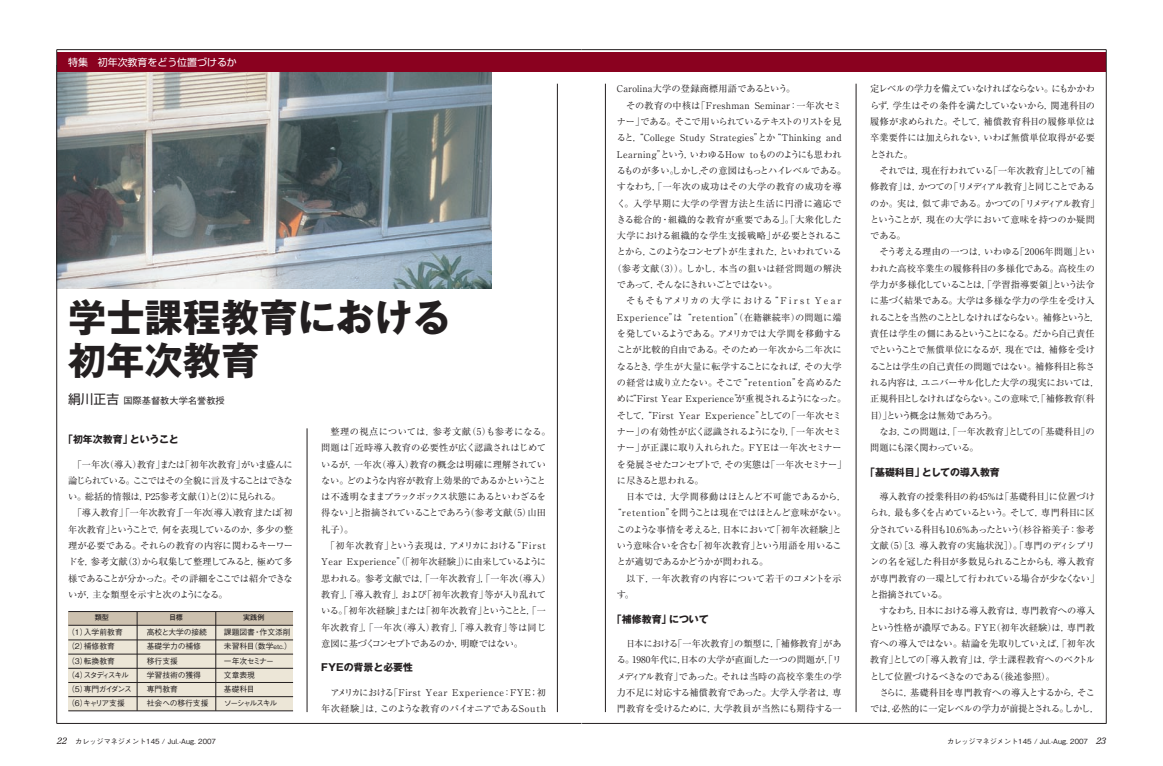
<style>
.page{position:relative;width:1163px;height:766px;background:#fff}
.page>*{position:absolute;margin:0;border:0;box-sizing:border-box;transform-origin:0 0}
.ノーマル{font:700 38.3px "Gothic MB101 Pro";color:#231f20}
.ノーマル-2{font:700 9.9px "Gothic MB101 Pro";color:#231f20}
.ノーマル-3{font:9.9px "Shin Go Pro";color:#fff}
._2段本文{font:9.2px/16.3px "Ryumin Pro";color:#231f20;text-align:justify}
._2段本文-2{font:9.2px/16.3px "Ryumin Pro";letter-spacing:.02em;color:#231f20}
._2段本文-3{font:9.2px "Ryumin Pro";letter-spacing:.03em;color:#231f20}
._2段本文-4{font:9.2px/16.3px "Ryumin Pro";letter-spacing:.04em;color:#231f20;text-align:right}
._2段本文-5{font:9.2px "Ryumin Pro";letter-spacing:-.075em;color:#231f20}
._2段本文-6{font:9.2px/16.3px "Ryumin Pro";letter-spacing:-.02em;color:#231f20;text-align:center}
._2段本文-7{font:9.2px/16.3px "Ryumin Pro";letter-spacing:-.045em;color:#231f20}
._2段本文-8{font:9.2px "Ryumin Pro";letter-spacing:.025em;color:#231f20}
._2段本文-9{font:9.2px "Ryumin Pro";letter-spacing:-.03em;color:#231f20}
._2段本文-10{font:9.2px "Ryumin Pro";letter-spacing:.045em;color:#231f20}
._2段本文-11{font:9.2px "Ryumin Pro";letter-spacing:.035em;color:#231f20}
._2段本文-12{font:9.2px "Ryumin Pro";letter-spacing:-.08em;color:#231f20}
.ノーマル-4{font:500 9.2px "Gothic BBB Pro";color:#231f20}
.ノーマル-5{font:italic 9.2px "Century Old Style Std";color:#231f20}
.ノーマル-6{font:500 7.8px "Gothic BBB Pro";color:#231f20}
.ノーマル-7{font:500 7.8px "Gothic BBB Pro";letter-spacing:-.17em;color:#231f20}
.ノーマル-8{font:500 7.8px "Gothic BBB Pro";letter-spacing:-.145em;color:#231f20}
.ノーマル-9{font:500 7.8px "Gothic BBB Pro";letter-spacing:-.02em;color:#231f20}
.ノーマル-10{font:500 7.8px "Gothic BBB Pro";letter-spacing:-.16em;color:#231f20}
.ノーマル-11{font:500 7.8px "Gothic BBB Pro";letter-spacing:-.08em;color:#231f20}
.ノーマル-12{font:500 7.1px "Gothic BBB Pro";color:#231f20}
.ノーマル-13{font:700 7.1px "Futo Go B101 Pro";color:#231f20}
.s1{font-family:"Shin Go Pro";font-weight:400;font-size:12.8px}
.s2{font-size:6.4px}
</style>
<div class="page">
<img style="left:58px;top:72px;width:433px;height:216px">
<div style="left:57px;top:52px;width:524px;height:20px;background:#8a011f"></div>
<hr style="left:57px;top:49px;width:524px;height:1px;background:#231f20">
<hr style="left:57px;top:50px;width:1px;height:673px;background:#231f20">
<hr style="left:57px;top:723px;width:524px;height:1px;background:#231f20">
<div style="left:581px;top:52px;width:525px;height:20px;background:#8a011f"></div>
<hr style="left:581px;top:49px;width:525px;height:1px;background:#231f20">
<hr style="left:1105px;top:50px;width:1px;height:673px;background:#231f20">
<hr style="left:582px;top:723px;width:524px;height:1px;background:#231f20">
<hr style="left:307px;top:428px;width:1px;height:283px;background:#231f20">
<hr style="left:855px;top:84px;width:1px;height:627px;background:#231f20">
<hr style="left:557px;top:84px;width:1px;height:627px;background:#231f20">
<hr style="left:605px;top:84px;width:1px;height:627px;background:#231f20">
<div style="left:68px;top:611px;width:225px;height:14px;background:#cdc1af"></div>
<div style="left:68px;top:625px;width:225px;height:85px;background:#ece6d7"></div>
<hr style="left:68px;top:611px;width:225px;height:1px;background:#231f20">
<hr style="left:68px;top:624px;width:225px;height:1px;background:#231f20">
<hr style="left:68px;top:639px;width:225px;height:1px;background:#231f20">
<hr style="left:68px;top:653px;width:225px;height:1px;background:#231f20">
<hr style="left:68px;top:668px;width:225px;height:1px;background:#231f20">
<hr style="left:68px;top:682px;width:225px;height:1px;background:#231f20">
<hr style="left:68px;top:696px;width:225px;height:1px;background:#231f20">
<hr style="left:68px;top:710px;width:225px;height:1px;background:#231f20">
<hr style="left:137px;top:611px;width:1px;height:99px;background:#231f20">
<hr style="left:215px;top:611px;width:1px;height:99px;background:#231f20">
<p class="ノーマル-3" style="left:68px;top:54px;width:170px">特集　初年次教育をどう位置づけるか</p>
<p class="ノーマル" style="left:68px;top:286px;width:384px">学士課程教育における</p>
<p class="ノーマル" style="left:68px;top:328px;width:193px">初年次教育</p>
<p class="ノーマル-4" style="left:68px;top:393px;width:158px"><span class="s1">絹川正吉</span> 国際基督教大学名誉教授</p>
<p class="ノーマル-2" style="left:63px;top:431px;width:117px">「初年次教育」ということ</p>
<p class="_2段本文" style="left:68px;top:455px;width:226px;text-indent:5px">「一年次（導入）教育」または「初年次教育」がいま盛んに論じられている。ここではその全貌に言及することはできない。総括的情報は，P25参考文献（1）と（2）に見られる。</p>
<p class="_2段本文" style="left:68px;top:504px;width:226px;text-indent:5px">「導入教育」「一年次教育」「一年次（導入）教育」または「初年次教育」ということで，何を表現しているのか，多少の整理が必要である。それらの教育の内容に関わるキーワードを，参考文献（3）から収集して整理してみると，極めて多様であることが分かった。その詳細をここでは紹介できないが，主な類型を示すと次のようになる。</p>
<p class="ノーマル-13" style="left:95px;top:612px;width:16px">類型</p>
<p class="ノーマル-13" style="left:169px;top:612px;width:15px">目標</p>
<p class="ノーマル-13" style="left:243px;top:612px;width:23px">実践例</p>
<p class="ノーマル-6" style="left:67px;top:626px;width:57px">（1）入学前教育</p>
<p class="ノーマル-9" style="left:147px;top:626px;width:62px">高校と大学の接続</p>
<p class="ノーマル-6" style="left:224px;top:626px;width:68px">課題図書・作文添削</p>
<p class="ノーマル-6" style="left:67px;top:640px;width:49px">（2）補修教育</p>
<p class="ノーマル-6" style="left:147px;top:640px;width:56px">基礎学力の補修</p>
<p class="ノーマル-6" style="left:224px;top:640px;width:70px">未習科目（数学<span class="s2">etc.</span>）</p>
<p class="ノーマル-6" style="left:67px;top:654px;width:49px">（3）転換教育</p>
<p class="ノーマル-6" style="left:147px;top:654px;width:33px">移行支援</p>
<p class="ノーマル-11" style="left:224px;top:654px;width:51px">一年次セミナー</p>
<p class="ノーマル-7" style="left:67px;top:668px;width:63px">（4）スタディスキル</p>
<p class="ノーマル-6" style="left:147px;top:668px;width:56px">学習技術の獲得</p>
<p class="ノーマル-6" style="left:224px;top:668px;width:33px">文章表現</p>
<p class="ノーマル-8" style="left:67px;top:682px;width:66px">（5）専門ガイダンス</p>
<p class="ノーマル-6" style="left:147px;top:682px;width:33px">専門教育</p>
<p class="ノーマル-6" style="left:224px;top:682px;width:32px">基礎科目</p>
<p class="ノーマル-6" style="left:67px;top:696px;width:59px">（6）キャリア支援</p>
<p class="ノーマル-6" style="left:147px;top:696px;width:63px">社会への移行支援</p>
<p class="ノーマル-10" style="left:224px;top:696px;width:55px">ソーシャルスキル</p>
<p class="_2段本文" style="left:321px;top:422px;width:231px;text-align:left;text-indent:9px">整理の視点については，参考文献（5）も参考になる。問題は「近時導入教育の必要性が広く認識されはじめているが，一年次（導入）教育の概念は明確に理解されていない。どのような内容が教育上効果的であるかということは不透明なままブラックボックス状態にあるといわざるを得ない」と指摘されていることであろう（参考文献（5）山田礼子）。</p>
<p class="_2段本文" style="left:321px;top:536px;width:231px;text-align:left;text-indent:5px">「初年次教育」という表現は，アメリカにおける“First Year Experience”（「初年次経験」）に由来しているように思われる。参考文献では，「一年次教育」，「一年次（導入）教育」，「導入教育」，および「初年次教育」等が入り乱れている。「初年次経験」または「初年次教育」ということと，「一年次教育」，「一年次（導入）教育」，「導入教育」等は同じ意図に基づくコンセプトであるのか，明瞭ではない。</p>
<p class="ノーマル-2" style="left:321px;top:658px;width:93px">FYEの背景と必要性</p>
<p class="_2段本文-4" style="left:321px;top:683px;width:226px">アメリカにおける「First Year Experience：FYE；初年次経験」は，このような教育のパイオニアであるSouth</p>
<p class="_2段本文-2" style="left:617px;top:80px;width:180px">Carolina大学の登録商標用語であるという。</p>
<p class="_2段本文-8" style="left:626px;top:98px;width:217px">その教育の中核は「Freshman Seminar：一年次セミ</p>
<p class="_2段本文-5" style="left:617px;top:114px;width:226px">ナー」である。そこで用いられているテキストのリストを見</p>
<p class="_2段本文-2" style="left:617px;top:129px;width:226px">ると，“College Study Strategies”とか“Thinking and</p>
<p class="_2段本文" style="left:617px;top:145px;width:226px">Learning”という，いわゆるHow toもののようにも思われ</p>
<p class="_2段本文-9" style="left:617px;top:163px;width:231px">るものが多い。しかし，その意図はもっとハイレベルである。</p>
<p class="_2段本文-3" style="left:617px;top:179px;width:226px">すなわち，「一年次の成功はその大学の教育の成功を導</p>
<p class="_2段本文-10" style="left:617px;top:196px;width:226px">く。入学早期に大学の学習方法と生活に円滑に適応で</p>
<p class="_2段本文-3" style="left:617px;top:212px;width:226px">きる総合的・組織的な教育が重要である」。「大衆化した</p>
<p class="_2段本文-2" style="left:617px;top:227px;width:226px">大学における組織的な学生支援戦略」が必要とされるこ</p>
<p class="_2段本文-5" style="left:617px;top:245px;width:226px">とから，このようなコンセプトが生まれた，といわれている</p>
<p class="_2段本文-3" style="left:612px;top:261px;width:231px">（参考文献（3））。しかし，本当の狙いは経営問題の解決</p>
<p class="_2段本文-12" style="left:617px;top:277px;width:162px">であって，そんなにきれいごとではない。</p>
<p class="_2段本文-2" style="left:617px;top:292px;width:231px;text-indent:9px">そもそもアメリカの大学における“First Year<br>Experience”は“retention”（在籍継続率）の問題に端を発しているようである。アメリカでは大学間を移動することが比較的自由である。そのため一年次から二年次になるとき，学生が大量に転学することになれば，その大学の経営は成り立たない。そこで“retention”を高めるために“First Year Experience”が重視されるようになった。そして，“First Year Experience”としての「一年次セミナー」の有効性が広く認識されるようになり，「一年次セミナー」が正課に取り入れられた。FYEは一年次セミナーを発展させたコンセプトで，その実態は「一年次セミナー」に尽きると思われる。</p>
<p class="_2段本文-11" style="left:626px;top:489px;width:222px">日本では，大学間移動はほとんど不可能であるから，</p>
<p class="_2段本文-3" style="left:612px;top:505px;width:235px">“retention”を問うことは現在ではほとんど意味がない。</p>
<p class="_2段本文" style="left:617px;top:520px;width:226px">このような事情を考えると，日本において「初年次経験」と</p>
<p class="_2段本文" style="left:617px;top:536px;width:226px">いう意味合いを含む「初年次教育」という用語を用いるこ</p>
<p class="_2段本文" style="left:617px;top:553px;width:153px">とが適切であるかどうかが問われる。</p>
<p class="_2段本文-4" style="left:617px;top:569px;width:226px;text-align:left;text-indent:9px">以下，一年次教育の内容について若干のコメントを示す。</p>
<p class="ノーマル-2" style="left:612px;top:610px;width:98px">「補修教育」について</p>
<p class="_2段本文" style="left:617px;top:634px;width:226px;text-indent:9px">日本における「一年次教育」の類型に，「補修教育」がある。1980年代に，日本の大学が直面した一つの問題が，「リメディアル教育」であった。それは当時の高校卒業生の学力不足に対応する補償教育であった。大学入学者は，専門教育を受けるために，大学教員が当然にも期待する一</p>
<p class="_2段本文" style="left:870px;top:80px;width:226px">定レベルの学力を備えていなければならない。にもかかわらず，学生はその条件を満たしていないから，関連科目の履修が求められた。そして，補償教育科目の履修単位は卒業要件には加えられない，いわば無償単位取得が必要とされた。</p>
<p class="_2段本文" style="left:870px;top:162px;width:231px;text-align:left;text-indent:9px">それでは，現在行われている「一年次教育」としての「補修教育」は，かつての「リメディアル教育」と同じことであるのか。実は，似て非である。かつての「リメディアル教育」ということが，現在の大学において意味を持つのか疑問である。</p>
<p class="_2段本文" style="left:870px;top:243px;width:231px;text-align:left;text-indent:9px">そう考える理由の一つは，いわゆる「2006年問題」といわれた高校卒業生の履修科目の多様化である。高校生の学力が多様化していることは，「学習指導要領」という法令に基づく結果である。大学は多様な学力の学生を受け入れることを当然のこととしなければならない。補修というと，責任は学生の側にあるということになる。だから自己責任でということで無償単位になるが，現在では，補修を受けることは学生の自己責任の問題ではない。補修科目と称される内容は，ユニバーサル化した大学の現実においては，正規科目としなければならない。この意味で，「補修教育（科目）」という概念は無効であろう。</p>
<p class="_2段本文-7" style="left:870px;top:422px;width:226px;text-indent:9px">なお，この問題は，「一年次教育」としての「基礎科目」の問題にも深く関わっている。</p>
<p class="ノーマル-2" style="left:865px;top:464px;width:136px">「基礎科目」としての導入教育</p>
<p class="_2段本文" style="left:870px;top:488px;width:231px;text-align:left;text-indent:9px">導入教育の授業科目の約45%は「基礎科目」に位置づけられ，最も多くを占めているという。そして，専門科目に区分されている科目も10.6%あったという（杉谷裕美子：参考文献（5）［3. 導入教育の実施状況］）。「専門のディシプリンの名を冠した科目が多数見られることからも，導入教育が専門教育の一環として行われている場合が少なくない」と指摘されている。</p>
<p class="_2段本文" style="left:870px;top:602px;width:226px;text-indent:9px">すなわち，日本における導入教育は，専門教育への導入という性格が濃厚である。FYE（初年次経験）は，専門教育への導入ではない。結論を先取りしていえば，「初年次教育」としての「導入教育」は，学士課程教育へのベクトルとして位置づけるべきなのである（後述参照）。</p>
<p class="_2段本文-6" style="left:870px;top:683px;width:231px">さらに，基礎科目を専門教育への導入とするから，そこ<br>では，必然的に一定レベルの学力が前提とされる。しかし，</p>
<p class="ノーマル-5" style="left:57px;top:734px;width:11px">22</p>
<p class="ノーマル-12" style="left:75px;top:735px;width:142px">カレッジマネジメント145 / Jul.-Aug. 2007</p>
<p class="ノーマル-12" style="left:947px;top:735px;width:142px">カレッジマネジメント145 / Jul.-Aug. 2007</p>
<p class="ノーマル-5" style="left:1096px;top:734px;width:11px">23</p>
</div>
